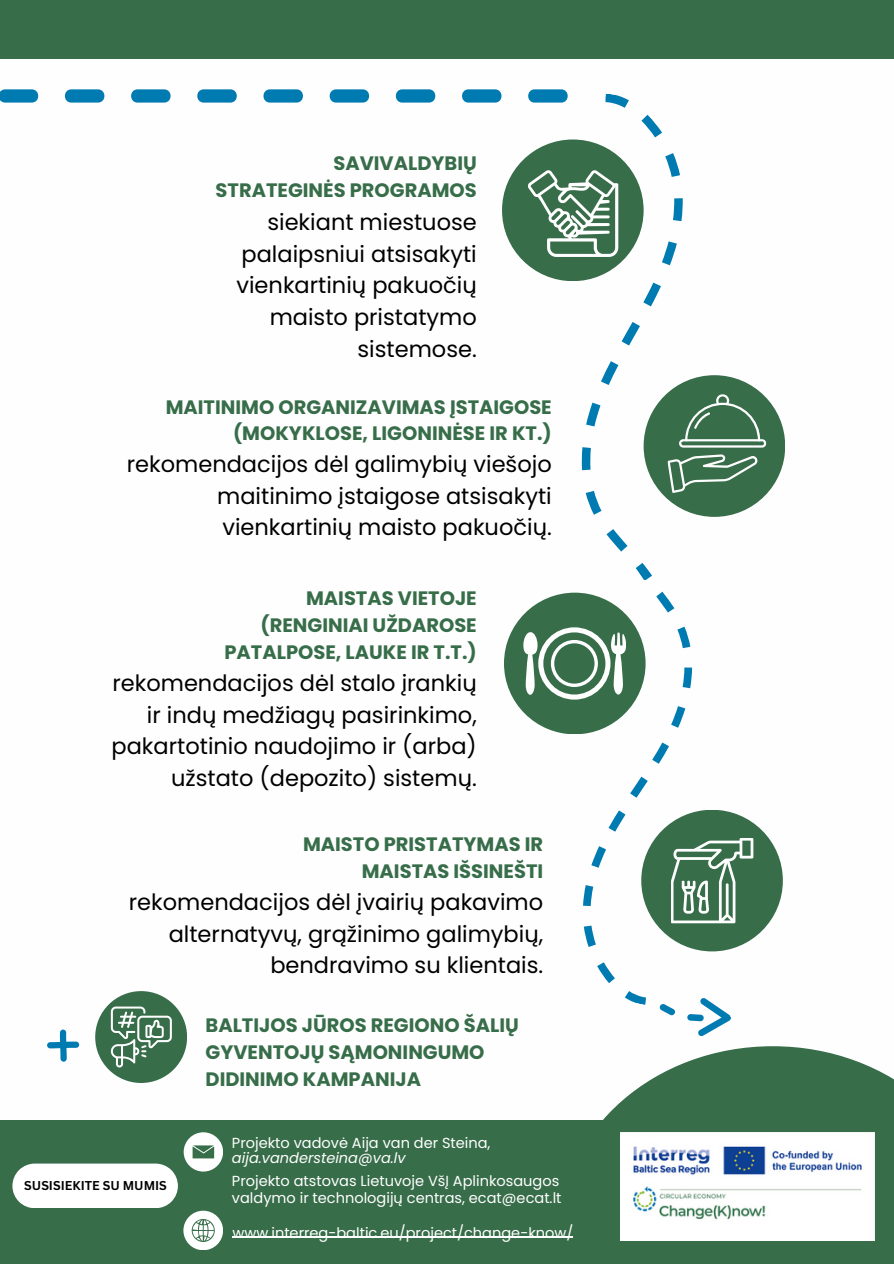
<style>
.page{position:relative;width:894px;height:1264px;background:#fff}
.page>*{position:absolute;margin:0;border:0;box-sizing:border-box;transform-origin:0 0}
.t1{font:22.5px/31.5px "Poppins";color:#000;text-align:right}
.t2{font:700 19.5px/27px "Poppins";color:#376d49;text-align:right}
.t3{font:14.55px/15.8px "Poppins";color:#fff}
.t4{font:700 12.45px "Canva Sans";color:#000}
.s1{font-style:italic}
</style>
<div class="page">
<div style="left:0;top:0;width:893px;height:58px;background:#376d49"></div>
<svg style="left:581px;top:94px;width:101px;height:470px"></svg>
<svg style="left:608px;top:564px;width:84px;height:268px"></svg>
<svg style="left:502px;top:139px;width:141px;height:142px;fill:#376d49"></svg>
<svg style="left:527px;top:170px;width:91px;height:87px"></svg>
<svg style="left:643px;top:375px;width:142px;height:142px;fill:#376d49"></svg>
<svg style="left:678px;top:394px;width:88px;height:53px;background:#548264"></svg>
<svg style="left:667px;top:454px;width:90px;height:39px;background:#5a8669"></svg>
<svg style="left:504px;top:592px;width:141px;height:142px;fill:#376d49"></svg>
<svg style="left:523px;top:627px;width:103px;height:72px"></svg>
<svg style="left:641px;top:809px;width:141px;height:130px;fill:#376d49"></svg>
<svg style="left:583px;top:837px;width:170px;height:199px"></svg>
<svg style="left:603px;top:1046px;width:290px;height:217px;background:#558364"></svg>
<img style="left:620px;top:1132px;width:254px;height:108px">
<svg style="left:47px;top:1029px;width:32px;height:32px"></svg>
<svg style="left:95px;top:991px;width:92px;height:91px;fill:#376d49"></svg>
<svg style="left:111px;top:1006px;width:61px;height:61px;background:#689176"></svg>
<svg style="left:0;top:89px;width:567px;height:14px"></svg>
<div style="left:0;top:1119px;width:603px;height:144px;background:#376d49"></div>
<div style="left:184px;top:1132px;width:39px;height:39px;background:#fefeff;border-radius:50%"></div>
<svg style="left:192px;top:1145px;width:22px;height:13px"></svg>
<svg style="left:183px;top:1210px;width:40px;height:40px"></svg>
<div style="left:12px;top:1163px;width:166px;height:45px;background:#fff"></div>
<hr style="left:232px;top:1236px;width:39px;height:1px;background:#fff">
<hr style="left:271px;top:1236px;width:302px;height:1px;background:#fff">
<p class="t2" style="left:215px;top:150px;width:262px">SAVIVALDYBIŲ<br>STRATEGINĖS PROGRAMOS</p>
<h1 class="t1" style="left:236px;top:207px;width:242px">siekiant miestuose palaipsniui atsisakyti vienkartinių pakuočių maisto pristatymo sistemose.</h1>
<h1 class="t2" style="left:166px;top:394px;width:387px;line-height:25.8px">MAITINIMO ORGANIZAVIMAS ĮSTAIGOSE (MOKYKLOSE, LIGONINĖSE IR KT.)</h1>
<p class="t1" style="left:217px;top:448px;width:336px;text-align:justify;text-indent:-90px">rekomendacijos dėl galimybių viešojo maitinimo įstaigose atsisakyti vienkartinių maisto pakuočių.</p>
<h2 class="t2" style="left:224px;top:585px;width:254px">MAISTAS VIETOJE (RENGINIAI UŽDAROSE<br>PATALPOSE, LAUKE IR T.T.)</h2>
<p class="t1" style="left:111px;top:667px;width:366px">rekomendacijos dėl stalo įrankių ir indų medžiagų pasirinkimo, pakartotinio naudojimo ir (arba) užstato (depozito) sistemų.</p>
<h2 class="t2" style="left:303px;top:830px;width:242px">MAISTO PRISTATYMAS IR<br>MAISTAS IŠSINEŠTI</h2>
<h2 class="t1" style="left:129px;top:886px;width:416px">rekomendacijos dėl įvairių pakavimo alternatyvų, grąžinimo galimybių, bendravimo su klientais.</h2>
<h2 class="t4" style="left:24px;top:1176px;width:144px">SUSISIEKITE SU MUMIS</h2>
<h1 class="t2" style="left:205px;top:1011px;width:314px;text-align:left">BALTIJOS JŪROS REGIONO ŠALIŲ<br>GYVENTOJŲ SĄMONINGUMO<br>DIDINIMO KAMPANIJA</h1>
<h2 class="t3" style="left:232px;top:1134px;width:260px">Projekto vadovė Aija van der Steina, <span class="s1">aija.vandersteina@va.lv</span></h2>
<h2 class="t3" style="left:232px;top:1172px;width:331px;line-height:16.8px">Projekto atstovas Lietuvoje VšĮ Aplinkosaugos valdymo ir technologijų centras, ecat@ecat.lt</h2>
<h1 class="t3" style="left:232px;top:1224px;width:342px">www.interreg-baltic.eu/project/change-know/</h1>
</div>
